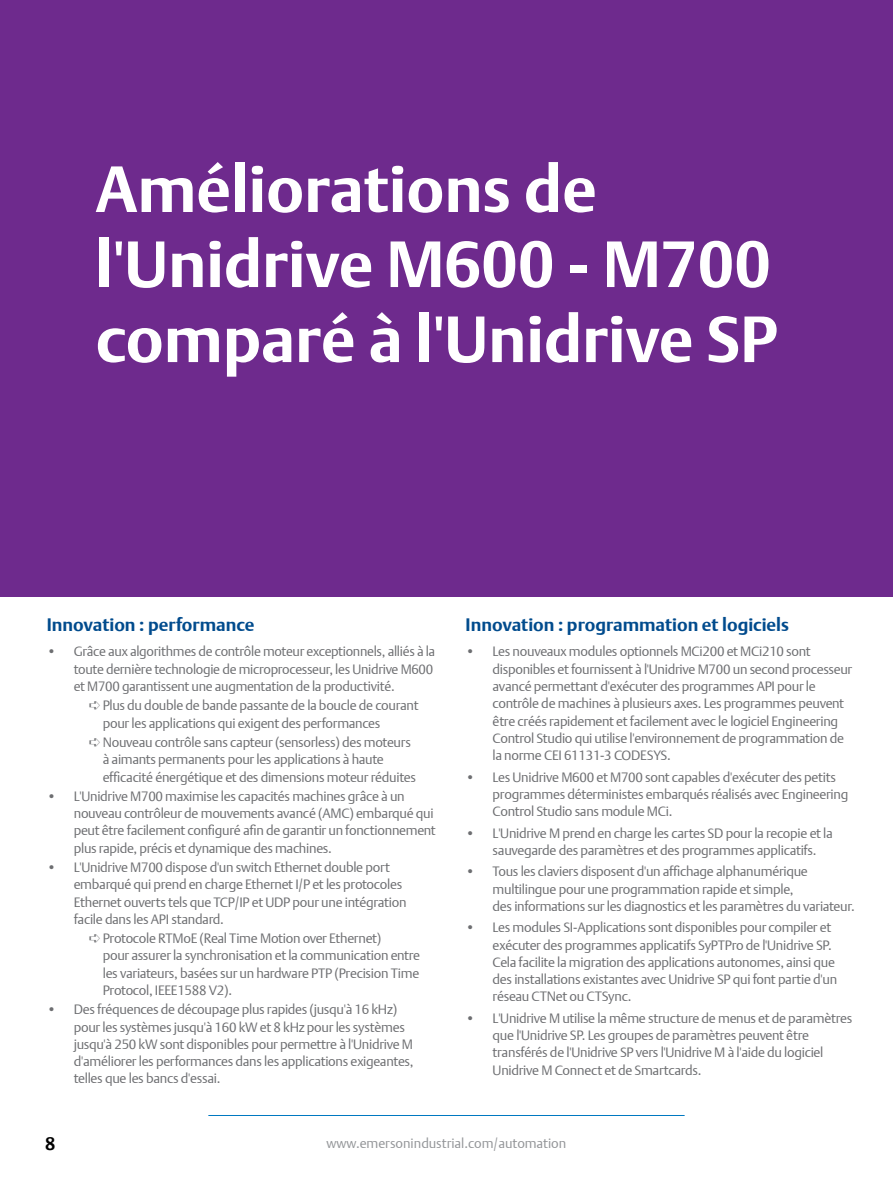
<style>
.page{position:relative;width:893px;height:1191px;background:#fff}
.page>*{position:absolute;margin:0;border:0;box-sizing:border-box;transform-origin:0 0}
.t1{font:700 64.5px/75px "DTL Argo T";color:#fff}
.t2{font:700 18px "DTL Argo T";color:#004b8d}
.t3{font:700 18px "DTL Argo T";color:#000}
.t4{font:13.5px/17.2px "DTL Argo T Light";letter-spacing:-.02em;color:#6d6e71}
.t5{font:13.5px "DTL Argo T Light";color:#939598}
</style>
<div class="page">
<hr style="left:208px;top:1115px;width:477px;height:1px;background:#0079c1">
<div style="left:0;top:0;width:893px;height:596px;background:#6e2a8d"></div>
<h1 class="t1" style="left:96px;top:151px;width:683px">Améliorations de l'Unidrive M600 - M700 comparé à l'Unidrive SP</h1>
<h2 class="t2" style="left:47px;top:613px;width:209px">Innovation : performance</h2>
<p class="t4" style="left:74px;top:643px;width:363px;text-indent:-27px">• Grâce aux algorithmes de contrôle moteur exceptionnels, alliés à la toute dernière technologie de microprocesseur, les Unidrive M600 et M700 garantissent une augmentation de la productivité.</p>
<p class="t4" style="left:103px;top:697px;width:317px;text-indent:-13px">➪ Plus du double de bande passante de la boucle de courant pour les applications qui exigent des performances</p>
<p class="t4" style="left:103px;top:733px;width:315px;text-indent:-13px">➪ Nouveau contrôle sans capteur (sensorless) des moteurs à aimants permanents pour les applications à haute efficacité énergétique et des dimensions moteur réduites</p>
<p class="t4" style="left:74px;top:787px;width:364px;text-indent:-27px">• L'Unidrive M700 maximise les capacités machines grâce à un nouveau contrôleur de mouvements avancé (AMC) embarqué qui peut être facilement configuré afin de garantir un fonctionnement plus rapide, précis et dynamique des machines.</p>
<p class="t4" style="left:74px;top:858px;width:334px;text-indent:-27px">• L'Unidrive M700 dispose d'un switch Ethernet double port embarqué qui prend en charge Ethernet I/P et les protocoles Ethernet ouverts tels que TCP/IP et UDP pour une intégration facile dans les API standard.</p>
<p class="t4" style="left:103px;top:929px;width:319px;text-indent:-13px">➪ Protocole RTMoE (Real Time Motion over Ethernet)<br>pour assurer la synchronisation et la communication entre les variateurs, basées sur un hardware PTP (Precision Time Protocol, IEEE1588 V2).</p>
<p class="t4" style="left:74px;top:1000px;width:341px;text-indent:-27px">• Des fréquences de découpage plus rapides (jusqu'à 16 kHz) pour les systèmes jusqu'à 160 kW et 8 kHz pour les systèmes jusqu'à 250 kW sont disponibles pour permettre à l'Unidrive M d'améliorer les performances dans les applications exigeantes, telles que les bancs d'essai.</p>
<h2 class="t2" style="left:466px;top:613px;width:325px">Innovation : programmation et logiciels</h2>
<p class="t4" style="left:493px;top:643px;width:361px;text-indent:-27px">• Les nouveaux modules optionnels MCi200 et MCi210 sont disponibles et fournissent à l'Unidrive M700 un second processeur avancé permettant d'exécuter des programmes API pour le contrôle de machines à plusieurs axes. Les programmes peuvent être créés rapidement et facilement avec le logiciel Engineering Control Studio qui utilise l'environnement de programmation de la norme CEI 61131-3 CODESYS.</p>
<p class="t4" style="left:493px;top:768px;width:357px;text-indent:-27px">• Les Unidrive M600 et M700 sont capables d'exécuter des petits programmes déterministes embarqués réalisés avec Engineering<br>Control Studio sans module MCi.</p>
<p class="t4" style="left:493px;top:824px;width:342px;text-indent:-27px">• L'Unidrive M prend en charge les cartes SD pour la recopie et la sauvegarde des paramètres et des programmes applicatifs.</p>
<p class="t4" style="left:493px;top:862px;width:364px;text-indent:-27px">• Tous les claviers disposent d'un affichage alphanumérique multilingue pour une programmation rapide et simple,<br>des informations sur les diagnostics et les paramètres du variateur.</p>
<p class="t4" style="left:493px;top:919px;width:346px;text-indent:-27px">• Les modules SI-Applications sont disponibles pour compiler et exécuter des programmes applicatifs SyPTPro de l'Unidrive SP.<br>Cela facilite la migration des applications autonomes, ainsi que des installations existantes avec Unidrive SP qui font partie d'un réseau CTNet ou CTSync.</p>
<p class="t4" style="left:493px;top:1009px;width:361px;text-indent:-27px">• L'Unidrive M utilise la même structure de menus et de paramètres que l'Unidrive SP. Les groupes de paramètres peuvent être transférés de l'Unidrive SP vers l'Unidrive M à l'aide du logiciel Unidrive M Connect et de Smartcards.</p>
<h2 class="t3" style="left:45px;top:1132px;width:12px">8</h2>
<p class="t5" style="left:327px;top:1135px;width:241px">www.emersonindustrial.com/automation</p>
</div>
